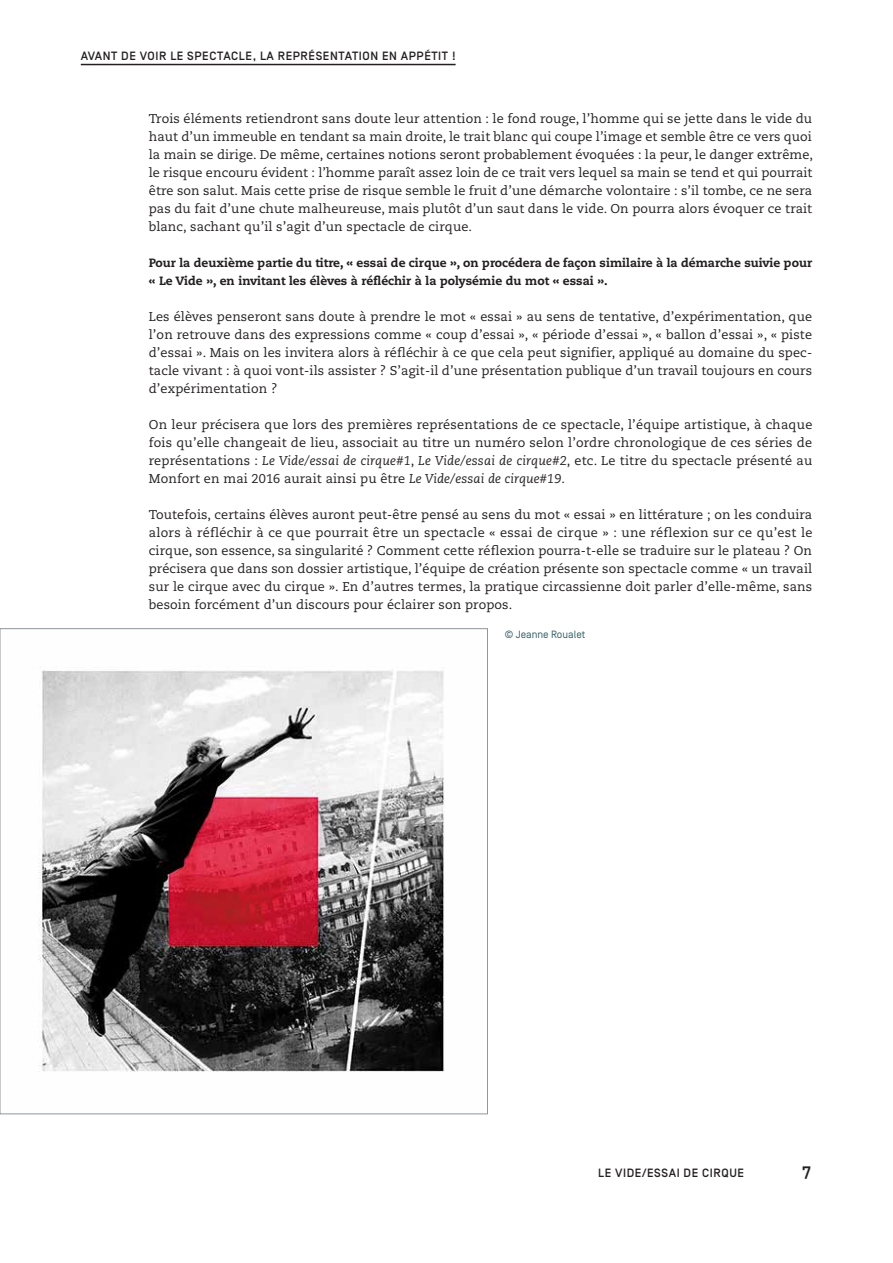
<style>
.page{position:relative;width:893px;height:1263px;background:#fff}
.page>*{position:absolute;margin:0;border:0;box-sizing:border-box;transform-origin:0 0}
.t1{font:500 18px "Simplon BP Mono";color:#231f20}
.t2{font:12.75px/18px "Caecilia LT Std";letter-spacing:.01em;color:#231f20;text-align:justify}
.t3{font:800 12px/18px "Caecilia LT Std";color:#231f20}
.t4{font:500 12px "Simplon BP";letter-spacing:.05em;color:#231f20}
.t5{font:10.5px "Simplon BP Regular";color:#315e65}
.s1{font-style:italic}
</style>
<div class="page">
<hr style="left:81px;top:64px;width:375px;height:1px;background:#231f20">
<img style="left:38px;top:670px;width:407px;height:402px">
<p class="t4" style="left:81px;top:49px;width:376px">AVANT DE VOIR LE SPECTACLE, LA REPRÉSENTATION EN APPÉTIT !</p>
<p class="t2" style="left:149px;top:110px;width:666px">Trois éléments retiendront sans doute leur attention : le fond rouge, l’homme qui se jette dans le vide du haut d’un immeuble en tendant sa main droite, le trait blanc qui coupe l’image et semble être ce vers quoi la main se dirige. De même, certaines notions seront probablement évoquées : la peur, le danger extrême, le risque encouru évident : l’homme paraît assez loin de ce trait vers lequel sa main se tend et qui pourrait être son salut. Mais cette prise de risque semble le fruit d’une démarche volontaire : s’il tombe, ce ne sera pas du fait d’une chute malheureuse, mais plutôt d’un saut dans le vide. On pourra alors évoquer ce trait blanc, sachant qu’il s’agit d’un spectacle de cirque.</p>
<p class="t3" style="left:149px;top:254px;width:665px">Pour la deuxième partie du titre, « essai de cirque », on procédera de façon similaire à la démarche suivie pour « Le Vide », en invitant les élèves à réfléchir à la polysémie du mot « essai ».</p>
<p class="t2" style="left:149px;top:308px;width:665px">Les élèves penseront sans doute à prendre le mot « essai » au sens de tentative, d’expérimentation, que l’on retrouve dans des expressions comme « coup d’essai », « période d’essai », « ballon d’essai », « piste d’essai ». Mais on les invitera alors à réfléchir à ce que cela peut signifier, appliqué au domaine du spec&shy;tacle vivant : à quoi vont-ils assister ? S’agit-il d’une présentation publique d’un travail toujours en cours d’expérimentation ?</p>
<p class="t2" style="left:149px;top:416px;width:665px">On leur précisera que lors des premières représentations de ce spectacle, l’équipe artistique, à chaque fois qu’elle changeait de lieu, associait au titre un numéro selon l’ordre chronologique de ces séries de représentations : <span class="s1">Le Vide/essai de cirque#1</span>, <span class="s1">Le Vide/essai de cirque#2</span>, etc. Le titre du spectacle présenté au Monfort en mai 2016 aurait ainsi pu être <span class="s1">Le Vide/essai de cirque#19</span>.</p>
<p class="t2" style="left:149px;top:506px;width:665px">Toutefois, certains élèves auront peut-être pensé au sens du mot « essai » en littérature ; on les conduira alors à réfléchir à ce que pourrait être un spectacle « essai de cirque » : une réflexion sur ce qu’est le cirque, son essence, sa singularité ? Comment cette réflexion pourra-t-elle se traduire sur le plateau ? On précisera que dans son dossier artistique, l’équipe de création présente son spectacle comme « un travail sur le cirque avec du cirque ». En d’autres termes, la pratique circassienne doit parler d’elle-même, sans besoin forcément d’un discours pour éclairer son propos.</p>
<p class="t5" style="left:505px;top:628px;width:82px">© Jeanne Roualet</p>
<p class="t4" style="left:598px;top:1166px;width:147px">LE VIDE/ESSAI DE CIRQUE</p>
<h1 class="t1" style="left:801px;top:1161px;width:12px">7</h1>
</div>
